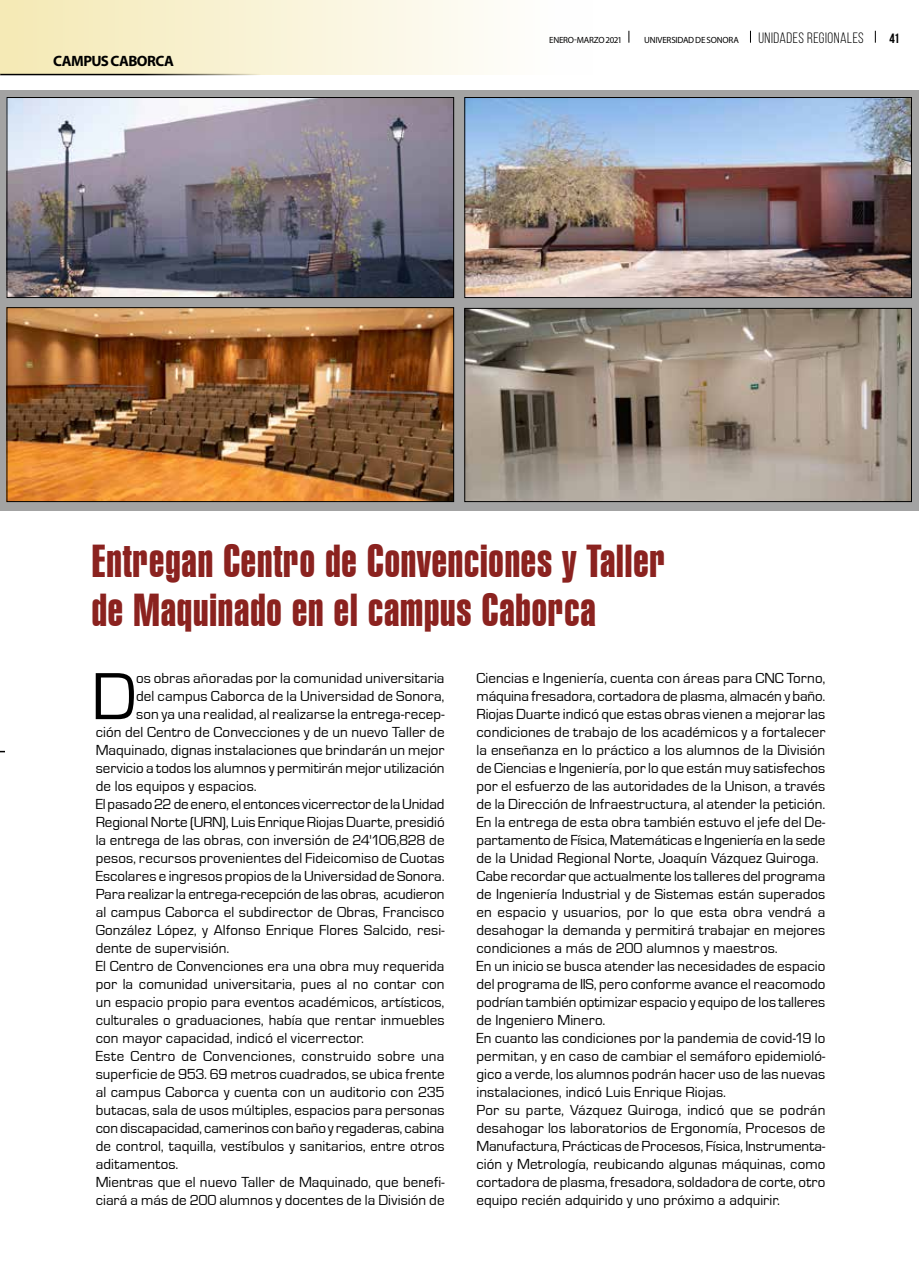
<style>
.page{position:relative;width:919px;height:1276px;background:#fff}
.page>*{position:absolute;margin:0;border:0;box-sizing:border-box;transform-origin:0 0}
.t1{font:69px "Eurostile";color:#000}
.t2{font:45px/49.2px "Swiss 911 BT Extra Compressed";letter-spacing:.02em;color:#8b221f}
.t3{font:15px/18px "Eurostile";letter-spacing:.005em;color:#000}
.t4{font:15px "Bebas Neue";letter-spacing:.035em;color:#000}
.t5{font:700 15px "Myriad Pro";letter-spacing:-.035em;color:#000}
.t6{font:700 13.5px "Bebas Neue";color:#000}
.t7{font:9px "Myriad Pro";letter-spacing:-.025em;color:#000}
</style>
<div class="page">
<div style="left:1px;top:90px;width:917px;height:420px;background:#a3a3a3"></div>
<svg style="left:750px;top:31px;width:1px;height:12px"></svg>
<svg style="left:628px;top:31px;width:1px;height:12px"></svg>
<svg style="left:875px;top:31px;width:1px;height:12px"></svg>
<img style="left:9px;top:99px;width:443px;height:197px">
<div style="left:7px;top:97px;width:447px;height:201px;border:1px solid #000"></div>
<img style="left:466px;top:99px;width:443px;height:197px">
<div style="left:464px;top:97px;width:447px;height:201px;border:1px solid #000"></div>
<img style="left:9px;top:309px;width:443px;height:191px">
<div style="left:7px;top:307px;width:447px;height:195px;border:1px solid #000"></div>
<img style="left:466px;top:310px;width:443px;height:190px">
<div style="left:464px;top:308px;width:447px;height:194px;border:1px solid #000"></div>
<div style="left:0;top:0;width:592px;height:74px;background:linear-gradient(to right,#f4e9b5,#fff)"></div>
<hr style="left:1px;top:74px;width:264px;height:1px;background:#000">
<p class="t5" style="left:53px;top:51px;width:122px">CAMPUS CABORCA</p>
<p class="t7" style="left:549px;top:34px;width:74px">ENERO-MARZO 2021</p>
<p class="t7" style="left:644px;top:34px;width:96px">UNIVERSIDAD DE SONORA</p>
<p class="t4" style="left:758px;top:30px;width:107px">UNIDADES REGIONALES</p>
<p class="t6" style="left:889px;top:31px;width:12px">41</p>
<h2 class="t2" style="left:92px;top:537px;width:574px">Entregan Centro de Convenciones y Taller de Maquinado en el campus Caborca</h2>
<h1 class="t1" style="left:91px;top:659px;width:47px">D</h1>
<p class="t3" style="left:136px;top:669px;width:310px">os obras añoradas por la comunidad universitaria</p>
<p class="t3" style="left:136px;top:687px;width:310px">del campus Caborca de la Universidad de Sonora,</p>
<p class="t3" style="left:136px;top:705px;width:310px">son ya una realidad, al realizarse la entrega-recep-</p>
<p class="t3" style="left:96px;top:723px;width:350px">ción del Centro de Convecciones y de un nuevo Taller de</p>
<p class="t3" style="left:96px;top:741px;width:350px">Maquinado, dignas instalaciones que brindarán un mejor</p>
<p class="t3" style="left:96px;top:759px;width:350px">servicio a todos los alumnos y permitirán mejor utilización</p>
<p class="t3" style="left:96px;top:777px;width:162px">de los equipos y espacios.</p>
<p class="t3" style="left:96px;top:795px;width:350px">El pasado 22 de enero, el entonces vicerrector de la Unidad</p>
<p class="t3" style="left:96px;top:813px;width:350px">Regional Norte (URN), Luis Enrique Riojas Duarte, presidió</p>
<p class="t3" style="left:96px;top:831px;width:350px">la entrega de las obras, con inversión de 24'106,828 de</p>
<p class="t3" style="left:96px;top:849px;width:350px">pesos, recursos provenientes del Fideicomiso de Cuotas</p>
<p class="t3" style="left:96px;top:867px;width:350px">Escolares e ingresos propios de la Universidad de Sonora.</p>
<p class="t3" style="left:96px;top:885px;width:350px">Para realizar la entrega-recepción de las obras, acudieron</p>
<p class="t3" style="left:96px;top:903px;width:350px">al campus Caborca el subdirector de Obras, Francisco</p>
<p class="t3" style="left:96px;top:921px;width:350px">González López, y Alfonso Enrique Flores Salcido, resi-</p>
<p class="t3" style="left:96px;top:939px;width:135px">dente de supervisión.</p>
<p class="t3" style="left:96px;top:957px;width:350px">El Centro de Convenciones era una obra muy requerida</p>
<p class="t3" style="left:96px;top:975px;width:350px">por la comunidad universitaria, pues al no contar con</p>
<p class="t3" style="left:96px;top:993px;width:350px">un espacio propio para eventos académicos, artísticos,</p>
<p class="t3" style="left:96px;top:1011px;width:350px">culturales o graduaciones, había que rentar inmuebles</p>
<p class="t3" style="left:96px;top:1029px;width:270px">con mayor capacidad, indicó el vicerrector.</p>
<p class="t3" style="left:96px;top:1047px;width:350px">Este Centro de Convenciones, construido sobre una</p>
<p class="t3" style="left:96px;top:1065px;width:350px">superficie de 953. 69 metros cuadrados, se ubica frente</p>
<p class="t3" style="left:96px;top:1083px;width:350px">al campus Caborca y cuenta con un auditorio con 235</p>
<p class="t3" style="left:96px;top:1101px;width:350px">butacas, sala de usos múltiples, espacios para personas</p>
<p class="t3" style="left:96px;top:1119px;width:350px">con discapacidad, camerinos con baño y regaderas, cabina</p>
<p class="t3" style="left:96px;top:1137px;width:350px">de control, taquilla, vestíbulos y sanitarios, entre otros</p>
<p class="t3" style="left:96px;top:1155px;width:84px">aditamentos.</p>
<p class="t3" style="left:96px;top:1173px;width:350px">Mientras que el nuevo Taller de Maquinado, que benefi-</p>
<p class="t3" style="left:96px;top:1191px;width:350px">ciará a más de 200 alumnos y docentes de la División de</p>
<p class="t3" style="left:476px;top:669px;width:350px">Ciencias e Ingeniería, cuenta con áreas para CNC Torno, máquina fresadora, cortadora de plasma, almacén y baño.<br>Riojas Duarte indicó que estas obras vienen a mejorar las condiciones de trabajo de los académicos y a fortalecer la enseñanza en lo práctico a los alumnos de la División de Ciencias e Ingeniería, por lo que están muy satisfechos por el esfuerzo de las autoridades de la Unison, a través de la Dirección de Infraestructura, al atender la petición.<br>En la entrega de esta obra también estuvo el jefe del De&shy;partamento de Física, Matemáticas e Ingeniería en la sede de la Unidad Regional Norte, Joaquín Vázquez Quiroga.<br>Cabe recordar que actualmente los talleres del programa de Ingeniería Industrial y de Sistemas están superados en espacio y usuarios, por lo que esta obra vendrá a desahogar la demanda y permitirá trabajar en mejores condiciones a más de 200 alumnos y maestros.<br>En un inicio se busca atender las necesidades de espacio del programa de IIS, pero conforme avance el reacomodo podrían también optimizar espacio y equipo de los talleres de Ingeniero Minero.<br>En cuanto las condiciones por la pandemia de covid-19 lo permitan, y en caso de cambiar el semáforo epidemioló&shy;gico a verde, los alumnos podrán hacer uso de las nuevas instalaciones, indicó Luis Enrique Riojas.<br>Por su parte, Vázquez Quiroga, indicó que se podrán desahogar los laboratorios de Ergonomía, Procesos de Manufactura, Prácticas de Procesos, Física, Instrumenta&shy;ción y Metrología, reubicando algunas máquinas, como cortadora de plasma, fresadora, soldadora de corte, otro equipo recién adquirido y uno próximo a adquirir.</p>
</div>
